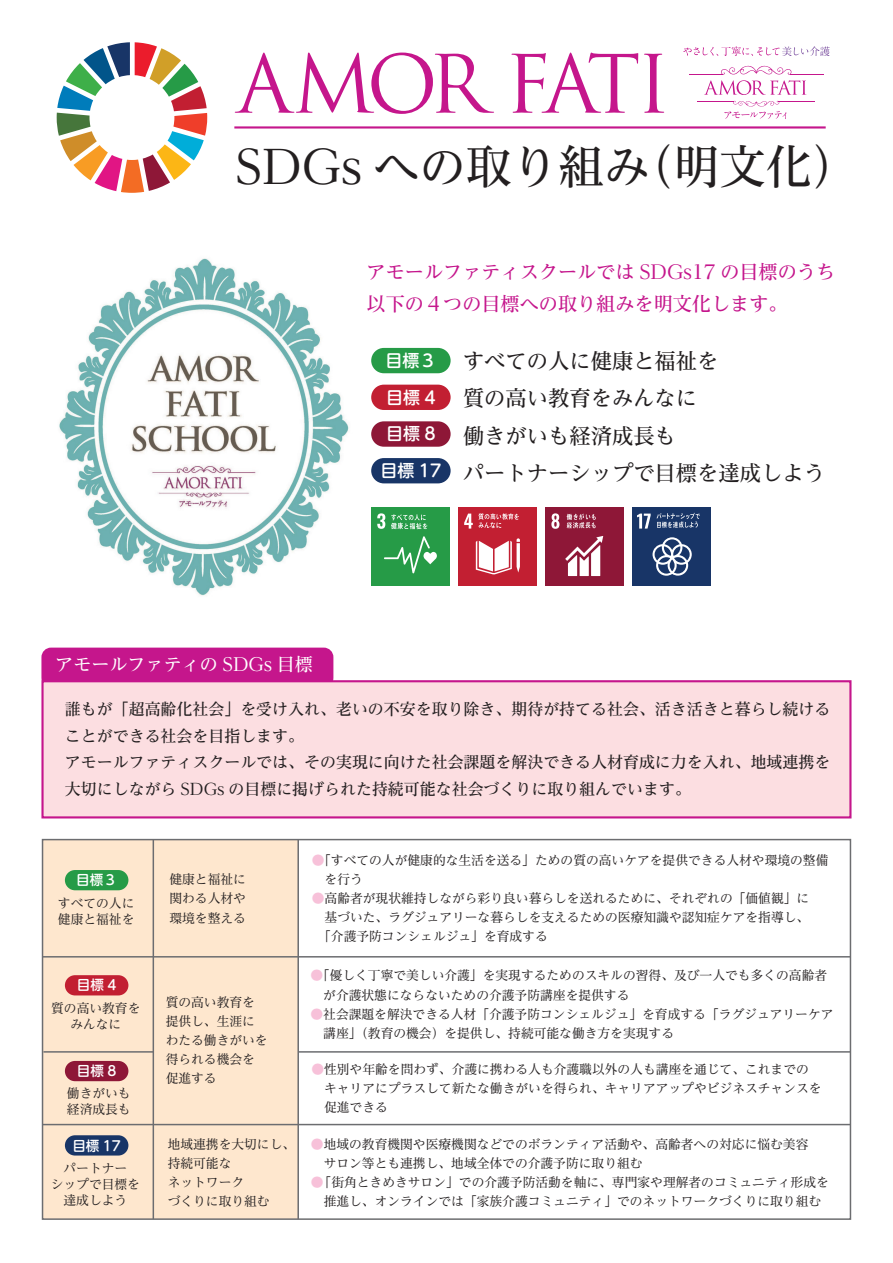
<style>
.page{position:relative;width:893px;height:1263px;background:#fff}
.page>*{position:absolute;margin:0;border:0;box-sizing:border-box;transform-origin:0 0}
.t1{font:500 46.2px "Reim Pr 6 N";color:#231f20}
.t2{font:500 21.3px/37.2px "Reim Pr 6 N";color:#231f20}
.t3{font:500 19.2px/32px "Reim Pr 6 N";color:#c5168c}
.t4{font:500 18px "Reim Pr 6 N";color:#fff}
.t5{font:500 16.95px/36.8px "UD Shin M Go Pr 6";color:#fff;text-align:center}
.t6{font:500 15.9px/26.5px "Reim Pr 6 N";color:#231f20}
.t7{font:500 13.65px "UD Shin M Go Pr 6";color:#fff}
.t8{font:12.75px/19.2px "Reim Pr 6 N";color:#231f20}
.s1{color:#f7c1d9}
</style>
<div class="page">
<div style="left:43px;top:839px;width:255px;height:380px;background:#fee7ce"></div>
<div style="left:43px;top:649px;width:289px;height:37px;background:#c5168c;border-radius:9px"></div>
<div style="left:41px;top:648px;width:292px;height:39px;border:2px solid #c5168c;border-radius:9px"></div>
<div style="left:41px;top:680px;width:810px;height:138px;background:#fcdee1;border:2px solid #c5168c"></div>
<div style="left:42px;top:839px;width:809px;height:381px;border:2px solid #6c6d70"></div>
<hr style="left:43px;top:1124px;width:807px;height:1px;background:#6c6d70">
<hr style="left:299px;top:1051px;width:551px;height:2px;background:#6c6d70">
<hr style="left:43px;top:1051px;width:110px;height:2px;background:#6c6d70">
<hr style="left:153px;top:839px;width:1px;height:380px;background:#6c6d70">
<hr style="left:297px;top:839px;width:2px;height:380px;background:#6c6d70">
<svg style="left:683px;top:46px;width:147px;height:10px"></svg>
<hr style="left:778px;top:101px;width:37px;height:1px;background:#c5168c">
<hr style="left:697px;top:101px;width:37px;height:1px;background:#c5168c">
<svg style="left:704px;top:65px;width:102px;height:54px"></svg>
<hr style="left:790px;top:74px;width:34px;height:1px;background:#c5168c">
<hr style="left:689px;top:74px;width:33px;height:1px;background:#c5168c">
<svg style="left:235px;top:53px;width:429px;height:61px"></svg>
<img style="left:59px;top:258px;width:290px;height:338px">
<hr style="left:43px;top:956px;width:807px;height:1px;background:#6c6d70">
<div style="left:371px;top:507px;width:79px;height:78px;background:#269b47"></div>
<svg style="left:377px;top:513px;width:8px;height:16px"></svg>
<svg style="left:384px;top:536px;width:53px;height:37px"></svg>
<svg style="left:391px;top:514px;width:36px;height:15px"></svg>
<div style="left:458px;top:507px;width:79px;height:78px;background:#c21f32"></div>
<svg style="left:476px;top:538px;width:44px;height:36px"></svg>
<svg style="left:464px;top:513px;width:55px;height:16px"></svg>
<div style="left:545px;top:507px;width:79px;height:78px;background:#8e1737"></div>
<svg style="left:551px;top:513px;width:8px;height:16px"></svg>
<svg style="left:565px;top:536px;width:38px;height:40px"></svg>
<svg style="left:567px;top:514px;width:29px;height:14px"></svg>
<svg style="left:57px;top:42px;width:150px;height:151px"></svg>
<div style="left:632px;top:507px;width:79px;height:78px;background:#183567"></div>
<svg style="left:652px;top:537px;width:40px;height:39px"></svg>
<svg style="left:637px;top:513px;width:63px;height:16px"></svg>
<hr style="left:234px;top:126px;width:592px;height:3px;background:#c5168c">
<div style="left:371px;top:348px;width:80px;height:25px;background:#269b47;border-radius:13px"></div>
<div style="left:65px;top:870px;width:63px;height:20px;background:#269b47;border-radius:10px"></div>
<div style="left:65px;top:975px;width:63px;height:20px;background:#c21f32;border-radius:10px"></div>
<div style="left:65px;top:1061px;width:63px;height:20px;background:#8e1737;border-radius:10px"></div>
<div style="left:65px;top:1135px;width:63px;height:20px;background:#183567;border-radius:10px"></div>
<div style="left:371px;top:385px;width:80px;height:25px;background:#c21f32;border-radius:13px"></div>
<div style="left:371px;top:421px;width:80px;height:26px;background:#8e1737;border-radius:13px"></div>
<div style="left:371px;top:458px;width:80px;height:25px;background:#183567;border-radius:13px"></div>
<h1 class="t1" style="left:235px;top:128px;width:624px">SDGs への取り組み（明文化）</h1>
<h3 class="t3" style="left:367px;top:255px;width:470px">アモールファティスクールでは SDGs17 の目標のうち以下の４つの目標への取り組みを明文化します。</h3>
<h3 class="t4" style="left:55px;top:650px;width:259px">アモールファティの SDGs 目標</h3>
<h3 class="t5" style="left:385px;top:341px;width:53px">目標３</h3>
<h3 class="t5" style="left:381px;top:378px;width:62px">目標 4目標 8目標 17</h3>
<h2 class="t2" style="left:463px;top:342px;width:363px">すべての人に健康と福祉を<br>質の高い教育をみんなに<br>働きがいも経済成長も<br>パートナーシップで目標を達成しよう</h2>
<p class="t6" style="left:65px;top:696px;width:767px">誰もが「超高齢化社会」を受け入れ、老いの不安を取り除き、期待が持てる社会、活き活きと暮らし続けることができる社会を目指します。<br>アモールファティスクールでは、その実現に向けた社会課題を解決できる人材育成に力を入れ、地域連携を大切にしながら SDGs の目標に掲げられた持続可能な社会づくりに取り組んでいます。</p>
<p class="t7" style="left:76px;top:868px;width:42px">目標３</p>
<p class="t8" style="left:58px;top:895px;width:78px;line-height:15.9px">すべての人に健康と福祉を</p>
<p class="t7" style="left:77px;top:974px;width:41px">目標 4</p>
<p class="t8" style="left:51px;top:1000px;width:91px;line-height:15.9px;text-align:center">質の高い教育をみんなに</p>
<p class="t7" style="left:77px;top:1059px;width:41px">目標 8</p>
<p class="t8" style="left:67px;top:1085px;width:65px;line-height:15.9px">働きがいも経済成長も</p>
<p class="t7" style="left:72px;top:1134px;width:50px">目標 17</p>
<p class="t8" style="left:51px;top:1160px;width:91px;line-height:15.9px;text-align:center">パートナー<br>シップで目標を達成しよう</p>
<p class="t8" style="left:169px;top:870px;width:78px;text-align:justify">健康と福祉に関わる人材や環境を整える</p>
<p class="t8" style="left:166px;top:992px;width:104px">質の高い教育を提供し、生涯にわたる働きがいを得られる機会を促進する</p>
<p class="t8" style="left:168px;top:1134px;width:129px">地域連携を大切にし、持続可能な<br>ネットワーク<br>づくりに取り組む</p>
<p class="t8" style="left:312px;top:850px;width:518px"><span class="s1">●</span>「すべての人が健康的な生活を送る」ための質の高いケアを提供できる人材や環境の整備　を行う</p>
<p class="t8" style="left:312px;top:888px;width:499px;text-align:justify"><span class="s1">●</span>高齢者が現状維持しながら彩り良い暮らしを送れるために、それぞれの「価値観」に　基づいた、ラグジュアリーな暮らしを支えるための医療知識や認知症ケアを指導し、　「介護予防コンシェルジュ」を育成する</p>
<p class="t8" style="left:311px;top:966px;width:518px"><span class="s1">●</span>「優しく丁寧で美しい介護」を実現するためのスキルの習得、及び一人でも多くの高齢者　が介護状態にならないための介護予防講座を提供する</p>
<p class="t8" style="left:311px;top:1004px;width:524px"><span class="s1">●</span>社会課題を解決できる人材「介護予防コンシェルジュ」を育成する「ラグジュアリーケア　講座」（教育の機会）を提供し、持続可能な働き方を実現する</p>
<p class="t8" style="left:311px;top:1059px;width:512px"><span class="s1">●</span>性別や年齢を問わず、介護に携わる人も介護職以外の人も講座を通じて、これまでの　キャリアにプラスして新たな働きがいを得られ、キャリアアップやビジネスチャンスを　促進できる</p>
<p class="t8" style="left:311px;top:1134px;width:499px"><span class="s1">●</span>地域の教育機関や医療機関などでのボランティア活動や、高齢者への対応に悩む美容　サロン等とも連携し、地域全体での介護予防に取り組む</p>
<p class="t8" style="left:311px;top:1172px;width:519px"><span class="s1">●</span>「街角ときめきサロン」での介護予防活動を軸に、専門家や理解者のコミュニティ形成を　推進し、オンラインでは「家族介護コミュニティ」でのネットワークづくりに取り組む</p>
</div>
